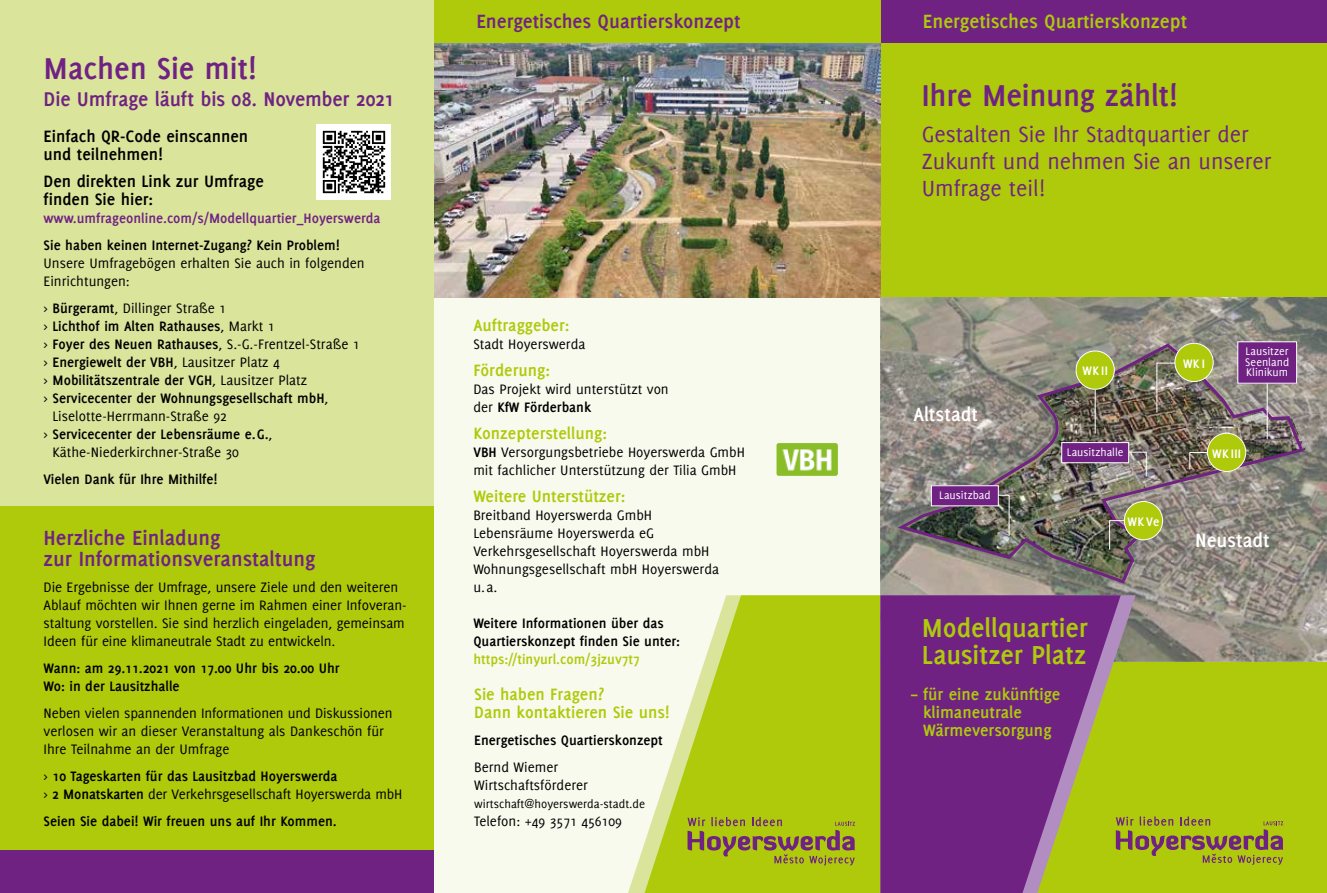
<style>
.page{position:relative;width:1327px;height:893px;background:#fff}
.page>*{position:absolute;margin:0;border:0;box-sizing:border-box;transform-origin:0 0}
.t1{font:700 33px "Delicious";letter-spacing:-.005em;color:#702283}
.t2{font:700 28.5px/27px "Delicious";letter-spacing:-.005em;color:#afca0b}
.t3{font:24px/27px "Delicious";color:#702283}
.t4{font:700 22.5px/21px "Delicious";color:#702283}
.t5{font:700 21.75px "Delicious";letter-spacing:-.01em;color:#702283}
.t6{font:700 21px "Delicious";color:#702283}
.t7{font:700 21px "Delicious";color:#afca0b}
.t8{font:700 21px "Delicious";color:#fff}
.t9{font:700 18px/18px "Delicious";color:#afca0b}
.t10{font:700 18px/18px "Delicious";color:#000}
.t11{font:15px/18px "Delicious";color:#000}
.t12{font:700 15px/18px "Delicious";color:#000}
.t13{font:700 15px "Delicious";color:#702283}
.t14{font:700 15px "Delicious";color:#afca0b}
.t15{font:700 13.5px "Delicious";letter-spacing:.02em;color:#fff}
.t16{font:12.75px "Delicious";color:#000}
.t17{font:12px/10.5px "Delicious";color:#fff;text-align:justify}
.s1{font-weight:700}
.s2{font-weight:400}
</style>
<div class="page">
<div style="left:880px;top:0;width:447px;height:298px;background:#afca0b"></div>
<div style="left:434px;top:0;width:446px;height:893px;background:#f8faed"></div>
<img style="left:434px;top:43px;width:446px;height:255px">
<svg style="left:628px;top:845px;width:16px;height:48px"></svg>
<div style="left:880px;top:662px;width:447px;height:231px;background:#afca0b"></div>
<div style="left:0;top:0;width:434px;height:507px;background:#dae49b"></div>
<div style="left:0;top:507px;width:434px;height:386px;background:#afca0b"></div>
<svg style="left:1135px;top:816px;width:148px;height:49px"></svg>
<svg style="left:644px;top:595px;width:236px;height:298px;fill:#afca0b"></svg>
<svg style="left:687px;top:817px;width:168px;height:49px"></svg>
<div style="left:880px;top:0;width:447px;height:43px;background:#702283"></div>
<div style="left:434px;top:0;width:446px;height:43px;background:#afca0b"></div>
<div style="left:0;top:850px;width:434px;height:43px;background:#702283"></div>
<div style="left:317px;top:124px;width:74px;height:76px;background:#fff"></div>
<img style="left:322px;top:130px;width:64px;height:64px">
<img style="left:776px;top:443px;width:62px;height:33px">
<svg style="left:880px;top:298px;width:447px;height:364px"></svg>
<svg style="left:1120px;top:595px;width:15px;height:255px"></svg>
<svg style="left:880px;top:595px;width:240px;height:298px;fill:#702283"></svg>
<img style="left:893px;top:342px;width:412px;height:243px">
<svg style="left:1189px;top:452px;width:24px;height:18px"></svg>
<div style="left:1207px;top:433px;width:38px;height:38px;background:#afca0b;border-radius:50%"></div>
<div style="left:1207px;top:433px;width:39px;height:39px;border:1px solid #fff;border-radius:50%"></div>
<svg style="left:1156px;top:362px;width:24px;height:51px"></svg>
<div style="left:1175px;top:343px;width:38px;height:39px;background:#afca0b;border-radius:50%"></div>
<div style="left:1174px;top:343px;width:39px;height:39px;border:1px solid #fff;border-radius:50%"></div>
<div style="left:1237px;top:342px;width:59px;height:41px;background:#702283"></div>
<div style="left:1237px;top:341px;width:60px;height:43px;border:1px solid #fff"></div>
<hr style="left:1266px;top:383px;width:1px;height:56px;background:#fff">
<svg style="left:1121px;top:451px;width:26px;height:26px"></svg>
<div style="left:1061px;top:443px;width:67px;height:20px;background:#702283"></div>
<div style="left:1061px;top:442px;width:68px;height:21px;border:1px solid #fff"></div>
<div style="left:931px;top:486px;width:67px;height:20px;background:#702283"></div>
<div style="left:931px;top:485px;width:67px;height:21px;border:1px solid #fff"></div>
<svg style="left:997px;top:494px;width:13px;height:42px"></svg>
<div style="left:1076px;top:351px;width:38px;height:38px;background:#afca0b;border-radius:50%"></div>
<div style="left:1075px;top:351px;width:39px;height:39px;border:1px solid #fff;border-radius:50%"></div>
<hr style="left:1095px;top:390px;width:1px;height:43px;background:#fff">
<svg style="left:1109px;top:520px;width:24px;height:30px"></svg>
<div style="left:1124px;top:501px;width:38px;height:39px;background:#afca0b;border-radius:50%"></div>
<div style="left:1124px;top:501px;width:39px;height:39px;border:1px solid #fff;border-radius:50%"></div>
<h1 class="t1" style="left:44px;top:49px;width:214px">Machen Sie mit!</h1>
<h3 class="t5" style="left:44px;top:86px;width:352px">Die Umfrage läuft bis 08. November 2021</h3>
<p class="t10" style="left:44px;top:126px;width:206px">Einfach QR-Code einscannen und teilnehmen!</p>
<p class="t10" style="left:44px;top:171px;width:222px">Den direkten Link zur Umfrage finden Sie hier:</p>
<p class="t13" style="left:44px;top:209px;width:338px">www.umfrageonline.com/s/Modellquartier_Hoyerswerda</p>
<p class="t12" style="left:44px;top:235px;width:298px">Sie haben keinen Internet-Zugang? Kein Problem!</p>
<p class="t11" style="left:44px;top:253px;width:322px">Unsere Umfragebögen erhalten Sie auch in folgenden<br>Einrichtungen:</p>
<p class="t11" style="left:44px;top:298px;width:184px">&gt; <span class="s1">Bürgeramt</span>, Dillinger Straße 1</p>
<p class="t12" style="left:44px;top:316px;width:233px"><span class="s2">&gt;</span> Lichthof im Alten Rathauses<span class="s2">, Markt 1</span></p>
<p class="t11" style="left:44px;top:334px;width:317px">&gt; <span class="s1">Foyer des Neuen Rathauses</span>, S.-G.-Frentzel-Straße 1</p>
<p class="t11" style="left:44px;top:352px;width:238px">&gt; <span class="s1">Energiewelt der VBH</span>, Lausitzer Platz 4</p>
<p class="t12" style="left:44px;top:370px;width:265px"><span class="s2">&gt;</span> Mobilitätszentrale der VGH<span class="s2">, Lausitzer Platz</span></p>
<p class="t12" style="left:44px;top:388px;width:286px"><span class="s2">&gt;</span> Servicecenter der Wohnungsgesellschaft mbH<span class="s2">,</span></p>
<p class="t11" style="left:53px;top:406px;width:176px">Liselotte-Herrmann-Straße 92</p>
<p class="t12" style="left:44px;top:424px;width:230px"><span class="s2">&gt;</span> Servicecenter der Lebensräume e.G.<span class="s2">,</span></p>
<p class="t11" style="left:53px;top:442px;width:188px">Käthe-Niederkirchner-Straße 30</p>
<p class="t12" style="left:44px;top:469px;width:175px">Vielen Dank für Ihre Mithilfe!</p>
<h3 class="t4" style="left:44px;top:527px;width:273px">Herzliche Einladung<br>zur Informationsveranstaltung</h3>
<p class="t11" style="left:44px;top:577px;width:364px">Die Ergebnisse der Umfrage, unsere Ziele und den weiteren Ablauf möchten wir Ihnen gerne im Rahmen einer Infoveran&shy;staltung vorstellen. Sie sind herzlich eingeladen, gemeinsam Ideen für eine klimaneutrale Stadt zu entwickeln.</p>
<p class="t12" style="left:44px;top:658px;width:297px">Wann: am 29.11.2021 von 17.00 Uhr bis 20.00 Uhr<br>Wo: in der Lausitzhalle</p>
<p class="t11" style="left:44px;top:703px;width:350px">Neben vielen spannenden Informationen und Diskussionen verlosen wir an dieser Veranstaltung als Dankeschön für<br>Ihre Teilnahme an der Umfrage</p>
<p class="t12" style="left:44px;top:766px;width:360px"><span class="s2">&gt;</span> 10 Tageskarten für das Lausitzbad Hoyerswerda<br><span class="s2">&gt;</span> 2 Monatskarten <span class="s2">der Verkehrsgesellschaft Hoyerswerda mbH</span></p>
<p class="t12" style="left:44px;top:811px;width:295px">Seien Sie dabei! Wir freuen uns auf Ihr Kommen.</p>
<h3 class="t6" style="left:476px;top:10px;width:266px">Energetisches Quartierskonzept</h3>
<h3 class="t7" style="left:923px;top:10px;width:266px">Energetisches Quartierskonzept</h3>
<p class="t9" style="left:473px;top:315px;width:98px">Auftraggeber:</p>
<p class="t11" style="left:473px;top:334px;width:113px">Stadt Hoyerswerda</p>
<p class="t9" style="left:473px;top:360px;width:78px">Förderung:</p>
<p class="t11" style="left:473px;top:379px;width:197px">Das Projekt wird unterstützt von der <span class="s1">KfW Förderbank</span></p>
<p class="t9" style="left:473px;top:423px;width:135px">Konzepterstellung:</p>
<p class="t11" style="left:473px;top:442px;width:273px"><span class="s1">VBH</span> Versorgungsbetriebe Hoyerswerda GmbH mit fachlicher Unterstützung der Tilia GmbH</p>
<p class="t9" style="left:473px;top:486px;width:153px">Weitere Unterstützer:</p>
<p class="t11" style="left:473px;top:505px;width:247px">Breitband Hoyerswerda GmbH<br>Lebensräume Hoyerswerda eG<br>Verkehrsgesellschaft Hoyerswerda mbH<br>Wohnungsgesellschaft mbH Hoyerswerda u.a.</p>
<p class="t12" style="left:473px;top:613px;width:208px">Weitere Informationen über das<br>Quartierskonzept finden Sie unter:</p>
<p class="t14" style="left:473px;top:650px;width:168px">https://tinyurl.com/3jzuv7t7</p>
<p class="t9" style="left:474px;top:684px;width:197px">Sie haben Fragen?<br>Dann kontaktieren Sie uns!</p>
<p class="t12" style="left:474px;top:730px;width:190px">Energetisches Quartierskonzept</p>
<p class="t11" style="left:474px;top:757px;width:115px">Bernd Wiemer<br>Wirtschaftsförderer</p>
<p class="t16" style="left:474px;top:796px;width:172px">wirtschaft@hoyerswerda-stadt.de</p>
<p class="t11" style="left:474px;top:811px;width:149px">Telefon: +49 3571 456109</p>
<h1 class="t1" style="left:922px;top:76px;width:257px">Ihre Meinung zählt!</h1>
<h3 class="t3" style="left:922px;top:120px;width:351px">Gestalten Sie Ihr Stadtquartier der<br>Zukunft und nehmen Sie an unserer<br>Umfrage teil!</h3>
<h3 class="t8" style="left:913px;top:402px;width:66px">Altstadt</h3>
<p class="t17" style="left:939px;top:490px;width:53px">Lausitzbad</p>
<p class="t15" style="left:1082px;top:363px;width:27px">WK II</p>
<p class="t15" style="left:1183px;top:355px;width:23px">WKI</p>
<p class="t17" style="left:1245px;top:346px;width:45px">Lausitzer Seenland Klinikum</p>
<p class="t17" style="left:1066px;top:446px;width:58px">Lausitzhalle</p>
<p class="t15" style="left:1127px;top:514px;width:33px">WK Ve</p>
<p class="t15" style="left:1212px;top:445px;width:30px">WK III</p>
<h3 class="t8" style="left:1195px;top:528px;width:76px">Neustadt</h3>
<h2 class="t2" style="left:922px;top:613px;width:167px">Modellquartier<br>Lausitzer Platz</h2>
<p class="t9" style="left:923px;top:684px;width:139px;text-indent:-12px">– für eine zukünftige klimaneutrale<br>Wärmeversorgung</p>
</div>
